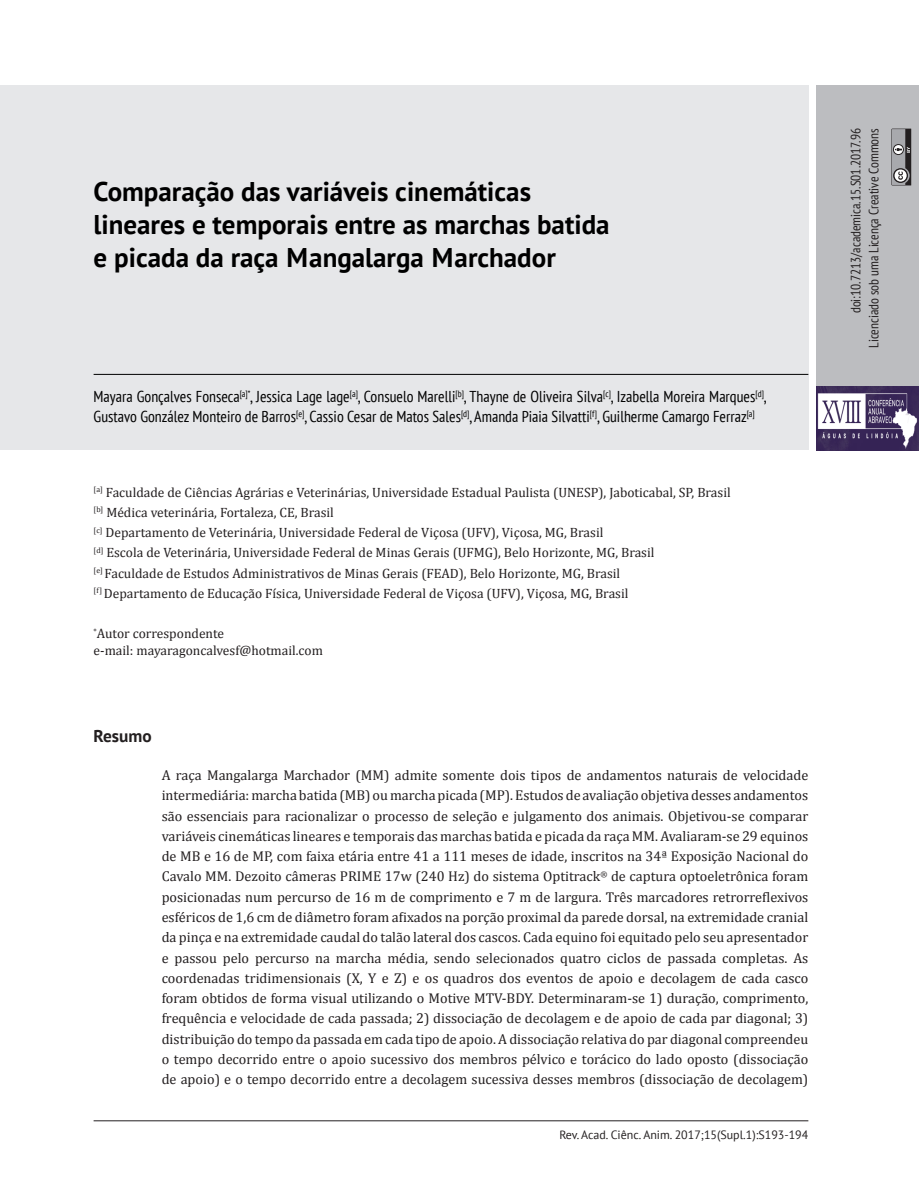
<style>
.page{position:relative;width:919px;height:1191px;background:#fff}
.page>*{position:absolute;margin:0;border:0;box-sizing:border-box;transform-origin:0 0}
.Título_Artigo{font:700 27px/33px "PT Sans";color:#000}
.t1{font:700 17.25px "PT Sans";color:#231f20}
.Nomes_-_Autores{font:condensed 15.75px/20.2px "PT Sans";color:#000}
.Texto_-_Resumo{font:14.25px/20.2px "Cambria";color:#231f20;text-align:justify}
.Corpo_de_texto_-_Rec{font:13.5px "Cambria";color:#231f20}
.t2{font:condensed 13.5px/18px "PT Sans";color:#231f20;text-align:right}
.Rodapé{font:12px "PT Sans";color:#231f20}
</style>
<div class="page">
<hr style="left:94px;top:1120px;width:714px;height:1px;background:#231f20">
<div style="left:0;top:85px;width:808px;height:365px;background:#e6e7e9"></div>
<div style="left:816px;top:85px;width:102px;height:365px;background:#bcbdc0"></div>
<svg style="left:891px;top:129px;width:20px;height:56px"></svg>
<img style="left:816px;top:387px;width:102px;height:63px">
<hr style="left:94px;top:374px;width:714px;height:1px;background:#000">
<p class="Título_Artigo" style="left:94px;top:174px;width:517px">Comparação das variáveis cinemáticas lineares e temporais entre as marchas batida e picada da raça Mangalarga Marchador</p>
<p class="Nomes_-_Autores" style="left:94px;top:386px;width:674px">Mayara Gonçalves Fonseca<sup>[a]*</sup>, Jessica Lage lage<sup>[a]</sup>, Consuelo Marelli<sup>[b]</sup>, Thayne de Oliveira Silva<sup>[c]</sup>, Izabella Moreira Marques<sup>[d]</sup>,<br>Gustavo González Monteiro de Barros<sup>[e]</sup>, Cassio Cesar de Matos Sales<sup>[d]</sup>, Amanda Piaia Silvatti<sup>[f]</sup>, Guilherme Camargo Ferraz<sup>[a]</sup></p>
<p class="Corpo_de_texto_-_Rec" style="left:94px;top:484px;width:638px"><sup>[a]</sup> Faculdade de Ciências Agrárias e Veterinárias, Universidade Estadual Paulista (UNESP), Jaboticabal, SP, Brasil</p>
<p class="Corpo_de_texto_-_Rec" style="left:94px;top:504px;width:242px"><sup>[b]</sup> Médica veterinária, Fortaleza, CE, Brasil</p>
<p class="Corpo_de_texto_-_Rec" style="left:94px;top:524px;width:511px"><sup>[c]</sup> Departamento de Veterinária, Universidade Federal de Viçosa (UFV), Viçosa, MG, Brasil</p>
<p class="Corpo_de_texto_-_Rec" style="left:94px;top:545px;width:562px"><sup>[d]</sup> Escola de Veterinária, Universidade Federal de Minas Gerais (UFMG), Belo Horizonte, MG, Brasil</p>
<p class="Corpo_de_texto_-_Rec" style="left:94px;top:565px;width:528px"><sup>[e]</sup> Faculdade de Estudos Administrativos de Minas Gerais (FEAD), Belo Horizonte, MG, Brasil</p>
<p class="Corpo_de_texto_-_Rec" style="left:94px;top:585px;width:536px"><sup>[f]</sup> Departamento de Educação Física, Universidade Federal de Viçosa (UFV), Viçosa, MG, Brasil</p>
<p class="Corpo_de_texto_-_Rec" style="left:94px;top:626px;width:132px"><sup>*</sup>Autor correspondente</p>
<p class="Corpo_de_texto_-_Rec" style="left:94px;top:642px;width:231px">e-mail: mayaragoncalvesf@hotmail.com</p>
<p class="t1" style="left:94px;top:724px;width:60px">Resumo</p>
<p class="Texto_-_Resumo" style="left:162px;top:765px;width:648px">A raça Mangalarga Marchador (MM) admite somente dois tipos de andamentos naturais de velocidade intermediária: marcha batida (MB) ou marcha picada (MP). Estudos de avaliação objetiva desses andamentos são essenciais para racionalizar o processo de seleção e julgamento dos animais. Objetivou-se comparar variáveis cinemáticas lineares e temporais das marchas batida e picada da raça MM. Avaliaram-se 29 equinos de MB e 16 de MP, com faixa etária entre 41 a 111 meses de idade, inscritos na 34ª Exposição Nacional do Cavalo MM. Dezoito câmeras PRIME 17w (240 Hz) do sistema Optitrack<sup>®</sup> de captura optoeletrônica foram posicionadas num percurso de 16 m de comprimento e 7 m de largura. Três marcadores retrorreflexivos esféricos de 1,6 cm de diâmetro foram afixados na porção proximal da parede dorsal, na extremidade cranial da pinça e na extremidade caudal do talão lateral dos cascos. Cada equino foi equitado pelo seu apresentador e passou pelo percurso na marcha média, sendo selecionados quatro ciclos de passada completas. As coordenadas tridimensionais (X, Y e Z) e os quadros dos eventos de apoio e decolagem de cada casco foram obtidos de forma visual utilizando o Motive MTV-BDY. Determinaram-se 1) duração, comprimento, frequência e velocidade de cada passada; 2) dissociação de decolagem e de apoio de cada par diagonal; 3) distribuição do tempo da passada em cada tipo de apoio. A dissociação relativa do par diagonal compreendeu o tempo decorrido entre o apoio sucessivo dos membros pélvico e torácico do lado oposto (dissociação de apoio) e o tempo decorrido entre a decolagem sucessiva desses membros (dissociação de decolagem)</p>
<p class="Rodapé" style="left:559px;top:1126px;width:250px">Rev. Acad. Ciênc. Anim. 2017;15(Supl.1):S193-194</p>
<p class="t2" style="left:846px;top:348px;width:221px;rotate:-90deg">doi:10.7213/academica.15.S01.2017.96<br>Licenciado sob uma Licença Creative Commons</p>
</div>
